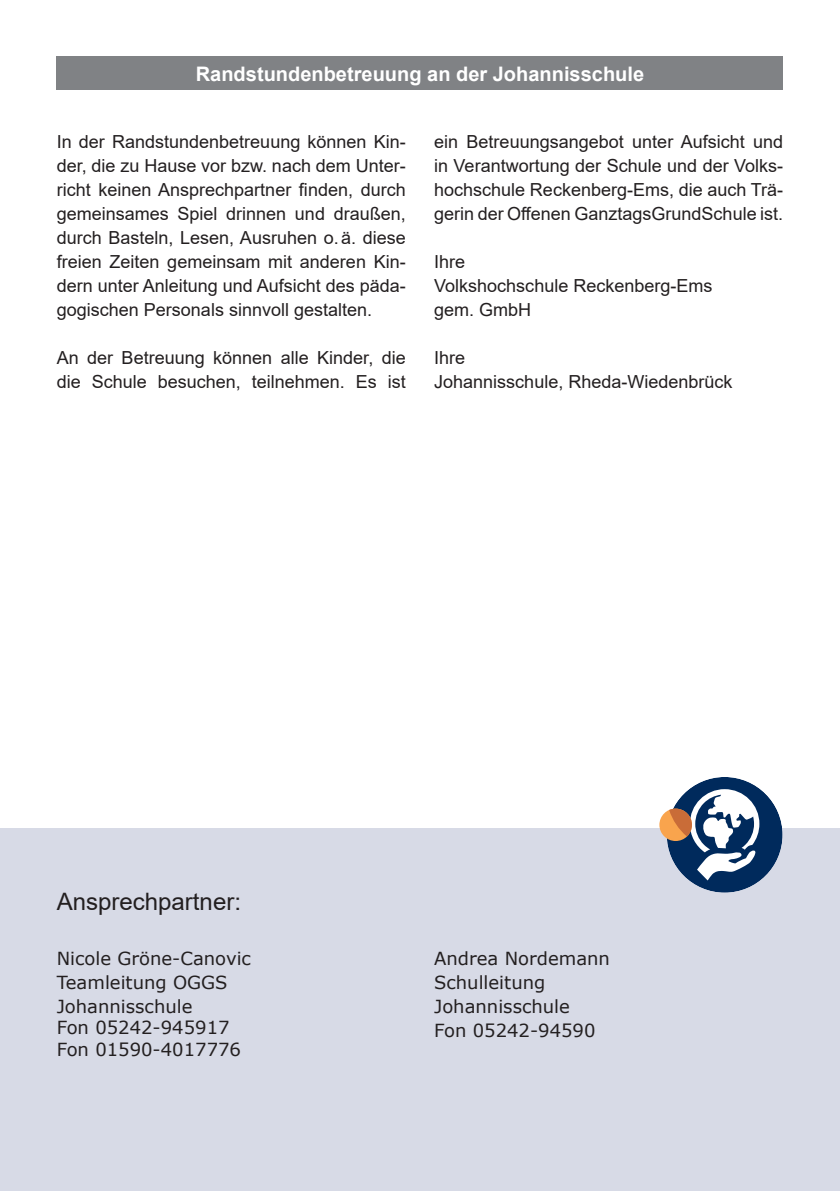
<style>
.page{position:relative;width:840px;height:1191px;background:#fff}
.page>*{position:absolute;margin:0;border:0;box-sizing:border-box;transform-origin:0 0}
.t1{font:24px "Arial";color:#231f20}
.t2{font:700 20px "Arial";color:#fff}
._3_tk_9PT{font:18px/24px "Arial";color:#231f20}
._3_tk{font:18px "Verdana";color:#231f20}
</style>
<div class="page">
<div style="left:57px;top:57px;width:725px;height:33px;background:#808285"></div>
<div style="left:0;top:828px;width:839px;height:363px;background:#d7dae6"></div>
<div style="left:666px;top:777px;width:116px;height:115px;background:#002a5c;border-radius:50%"></div>
<div style="left:659px;top:808px;width:32px;height:33px;background:#f9a44d;border-radius:50%"></div>
<svg style="left:668px;top:789px;width:91px;height:91px"></svg>
<p class="t2" style="left:196px;top:60px;width:449px">Randstundenbetreuung an der Johannisschule</p>
<p class="_3_tk_9PT" style="left:57px;top:130px;width:350px;text-align:justify">In der Randstundenbetreuung können Kin&shy;der, die zu Hause vor bzw. nach dem Unter&shy;richt keinen Ansprechpartner finden, durch gemeinsames Spiel drinnen und draußen, durch Basteln, Lesen, Ausruhen o.ä. diese freien Zeiten gemeinsam mit anderen Kin&shy;dern unter Anleitung und Aufsicht des päda&shy;gogischen Personals sinnvoll gestalten.</p>
<p class="_3_tk_9PT" style="left:57px;top:346px;width:350px">An der Betreuung können alle Kinder, die die Schule besuchen, teilnehmen. Es ist</p>
<p class="_3_tk_9PT" style="left:434px;top:130px;width:350px;text-align:justify">ein Betreuungsangebot unter Aufsicht und in Verantwortung der Schule und der Volks&shy;hochschule Reckenberg-Ems, die auch Trä&shy;gerin der Offenen GanztagsGrundSchule ist.</p>
<p class="_3_tk_9PT" style="left:434px;top:250px;width:280px">Ihre<br>Volkshochschule Reckenberg-Ems gem. GmbH</p>
<p class="_3_tk_9PT" style="left:434px;top:346px;width:300px">Ihre<br>Johannisschule, Rheda-Wiedenbrück</p>
<p class="t1" style="left:57px;top:885px;width:186px">Ansprechpartner:</p>
<p class="_3_tk" style="left:57px;top:945px;width:196px">Nicole Gröne-Canovic</p>
<p class="_3_tk" style="left:57px;top:969px;width:172px">Teamleitung OGGS</p>
<p class="_3_tk" style="left:57px;top:993px;width:137px">Johannisschule</p>
<p class="_3_tk" style="left:57px;top:1015px;width:174px">Fon 05242-945917</p>
<p class="_3_tk" style="left:57px;top:1037px;width:186px">Fon 01590-4017776</p>
<p class="_3_tk" style="left:434px;top:945px;width:177px">Andrea Nordemann</p>
<p class="_3_tk" style="left:434px;top:969px;width:113px">Schulleitung</p>
<p class="_3_tk" style="left:434px;top:993px;width:137px">Johannisschule</p>
<p class="_3_tk" style="left:434px;top:1017px;width:163px">Fon 05242-94590</p>
</div>
